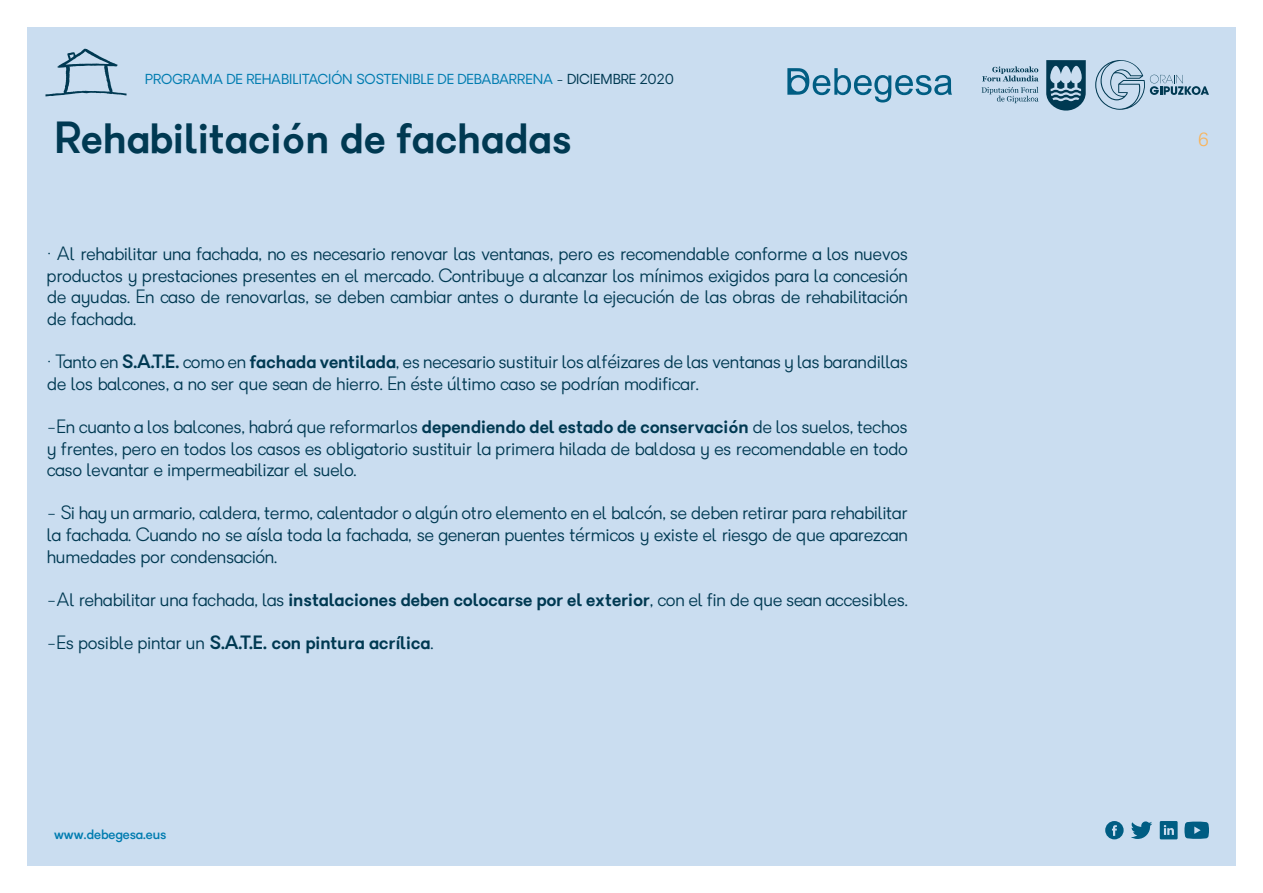
<style>
.page{position:relative;width:1263px;height:893px;background:#fff}
.page>*{position:absolute;margin:0;border:0;box-sizing:border-box;transform-origin:0 0}
.t1{font:600 42px "Granary";color:#003952}
.t2{font:300 18px/21.6px "Granary";color:#003952;text-align:justify}
.t3{font:600 18px "Granary";color:#003952}
.t4{font:300 18px "Atlas Grotesk";color:#f9b359}
.t5{font:13.5px "Granary";color:#007cb0}
.t6{font:500 13.5px "Granary";color:#007cb0}
.s1{color:#003952}
.s2{font-weight:600}
.s3{font-weight:300}
</style>
<div class="page">
<div style="left:27px;top:27px;width:1209px;height:839px;background:#caddf0"></div>
<svg style="left:1046px;top:60px;width:40px;height:51px"></svg>
<svg style="left:982px;top:66px;width:56px;height:15px"></svg>
<svg style="left:982px;top:87px;width:56px;height:16px"></svg>
<svg style="left:1095px;top:60px;width:114px;height:50px"></svg>
<svg style="left:45px;top:49px;width:82px;height:47px"></svg>
<svg style="left:1105px;top:821px;width:18px;height:18px"></svg>
<svg style="left:1131px;top:821px;width:21px;height:18px"></svg>
<svg style="left:1184px;top:822px;width:25px;height:17px"></svg>
<svg style="left:1160px;top:821px;width:17px;height:18px"></svg>
<svg style="left:787px;top:68px;width:165px;height:35px"></svg>
<p class="t5" style="left:145px;top:70px;width:530px">PROGRAMA DE REHABILITACIÓN SOSTENIBLE DE DEBABARRENA <span class="s1">- DICIEMBRE 2020</span></p>
<h1 class="t1" style="left:54px;top:110px;width:519px">Rehabilitación de fachadas</h1>
<p class="t4" style="left:1198px;top:125px;width:13px">6</p>
<p class="t2" style="left:47px;top:243px;width:862px">· Al rehabilitar una fachada, no es necesario renovar las ventanas, pero es recomendable conforme a los nuevos productos y prestaciones presentes en el mercado. Contribuye a alcanzar los mínimos exigidos para la concesión de ayudas. En caso de renovarlas, se deben cambiar antes o durante la ejecución de las obras de rehabilitación de fachada.</p>
<p class="t2" style="left:47px;top:351px;width:862px">· Tanto en <span class="s2">S.A.T.E.</span> como en <span class="s2">fachada ventilada</span>, es necesario sustituir los alféizares de las ventanas y las barandillas de los balcones, a no ser que sean de hierro. En éste último caso se podrían modificar.</p>
<p class="t2" style="left:47px;top:416px;width:862px">-En cuanto a los balcones, habrá que reformarlos <span class="s2">dependiendo del estado de conservación</span> de los suelos, techos y frentes, pero en todos los casos es obligatorio sustituir la primera hilada de baldosa y es recomendable en todo caso levantar e impermeabilizar el suelo.</p>
<p class="t2" style="left:47px;top:502px;width:862px">- Si hay un armario, caldera, termo, calentador o algún otro elemento en el balcón, se deben retirar para rehabilitar la fachada. Cuando no se aísla toda la fachada, se generan puentes térmicos y existe el riesgo de que aparezcan humedades por condensación.</p>
<p class="t2" style="left:47px;top:589px;width:862px">-Al rehabilitar una fachada, las <span class="s2">instalaciones deben colocarse por el exterior</span>, con el fin de que sean accesibles.</p>
<p class="t3" style="left:47px;top:630px;width:388px"><span class="s3">-Es posible pintar un</span> S.A.T.E. con pintura acrílica<span class="s3">.</span></p>
<p class="t6" style="left:54px;top:825px;width:114px">www.debegesa.eus</p>
</div>
